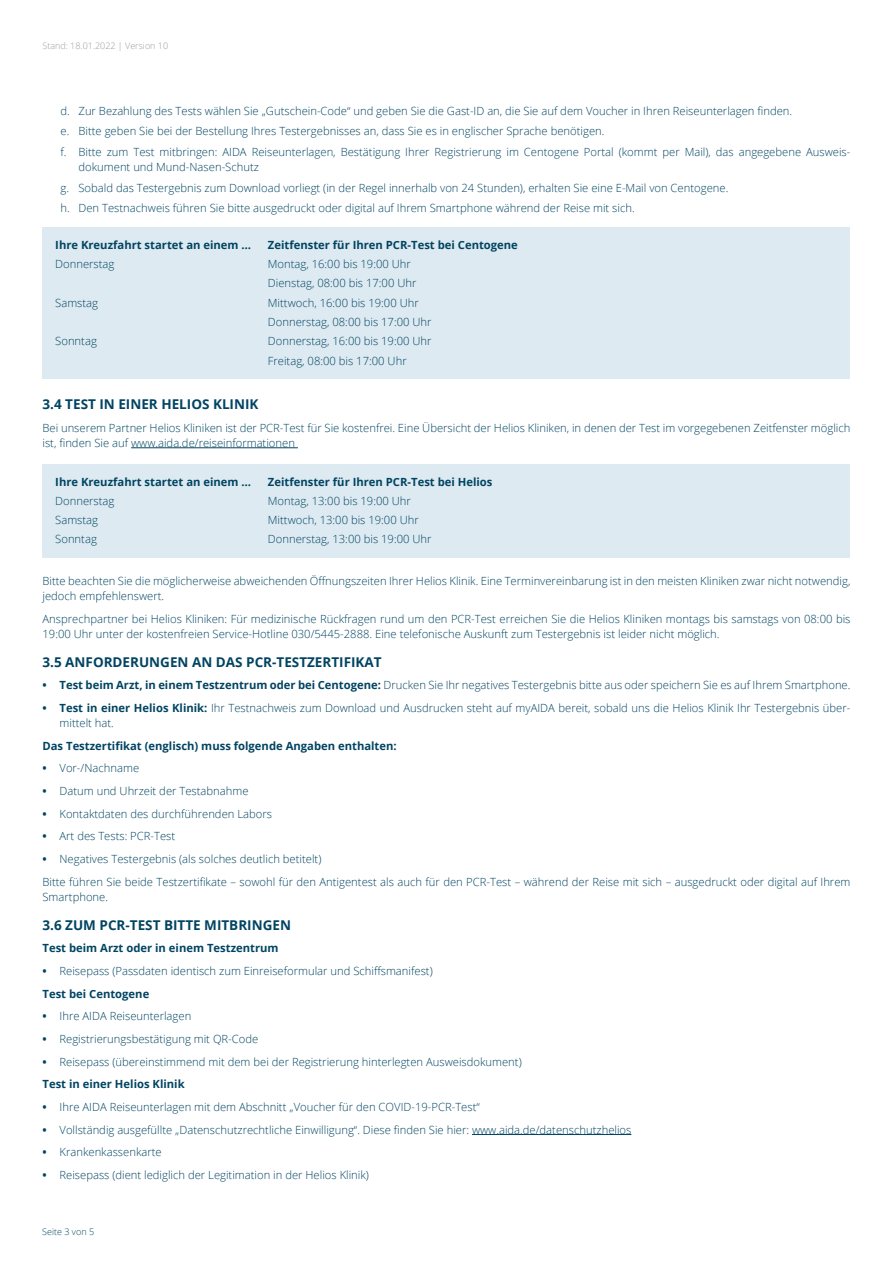
<style>
.page{position:relative;width:893px;height:1263px;background:#fff}
.page>*{position:absolute;margin:0;border:0;box-sizing:border-box;transform-origin:0 0}
.Subhead_OS_Bold_9_10{font:700 13.5px "Open Sans";color:#004462}
.Copy_OS_Light_7_5_10{font:300 11.25px/15px "Open Sans";color:#004462}
.Copy_OS_Light_7_5_10-2{font:700 11.25px "Open Sans";color:#004462}
.t1{font:300 9px "Open Sans";color:#9c9d9d}
.t2{font:300 9px "Open Sans";color:#004462}
.s1{font-weight:700}
</style>
<div class="page">
<hr style="left:131px;top:447px;width:167px;height:1px;background:#004462">
<hr style="left:472px;top:1134px;width:159px;height:1px;background:#004462">
<div style="left:43px;top:228px;width:807px;height:151px;background:#deeaf1"></div>
<div style="left:43px;top:464px;width:807px;height:94px;background:#deeaf1"></div>
<p class="t1" style="left:43px;top:40px;width:127px">Stand: 18.01.2022 | Version 10</p>
<p class="Copy_OS_Light_7_5_10" style="left:61px;top:103px;width:733px">d. Zur Bezahlung des Tests wählen Sie „Gutschein-Code“ und geben Sie die Gast-ID an, die Sie auf dem Voucher in Ihren Reiseunterlagen finden.</p>
<p class="Copy_OS_Light_7_5_10" style="left:61px;top:124px;width:545px">e. Bitte geben Sie bei der Bestellung Ihres Testergebnisses an, dass Sie es in englischer Sprache benötigen.</p>
<p class="Copy_OS_Light_7_5_10" style="left:79px;top:144px;width:772px;text-indent:-18px">f. Bitte zum Test mitbringen: AIDA Reiseunterlagen, Bestätigung Ihrer Registrierung im Centogene Portal (kommt per Mail), das angegebene Ausweis&shy;dokument und Mund-Nasen-Schutz</p>
<p class="Copy_OS_Light_7_5_10" style="left:61px;top:180px;width:669px">g. Sobald das Testergebnis zum Download vorliegt (in der Regel innerhalb von 24 Stunden), erhalten Sie eine E-Mail von Centogene.</p>
<p class="Copy_OS_Light_7_5_10" style="left:61px;top:200px;width:576px">h. Den Testnachweis führen Sie bitte ausgedruckt oder digital auf Ihrem Smartphone während der Reise mit sich.</p>
<p class="Copy_OS_Light_7_5_10-2" style="left:55px;top:237px;width:197px">Ihre Kreuzfahrt startet an einem …</p>
<p class="Copy_OS_Light_7_5_10-2" style="left:268px;top:237px;width:252px">Zeitfenster für Ihren PCR-Test bei Centogene</p>
<p class="Copy_OS_Light_7_5_10" style="left:55px;top:256px;width:61px">Donnerstag</p>
<p class="Copy_OS_Light_7_5_10" style="left:268px;top:256px;width:144px">Montag, 16:00 bis 19:00 Uhr</p>
<p class="Copy_OS_Light_7_5_10" style="left:268px;top:276px;width:150px">Dienstag, 08:00 bis 17:00 Uhr</p>
<p class="Copy_OS_Light_7_5_10" style="left:55px;top:295px;width:44px">Samstag</p>
<p class="Copy_OS_Light_7_5_10" style="left:268px;top:295px;width:152px">Mittwoch, 16:00 bis 19:00 Uhr</p>
<p class="Copy_OS_Light_7_5_10" style="left:268px;top:314px;width:165px">Donnerstag, 08:00 bis 17:00 Uhr</p>
<p class="Copy_OS_Light_7_5_10" style="left:55px;top:333px;width:43px">Sonntag</p>
<p class="Copy_OS_Light_7_5_10" style="left:268px;top:333px;width:165px">Donnerstag, 16:00 bis 19:00 Uhr</p>
<p class="Copy_OS_Light_7_5_10" style="left:268px;top:353px;width:140px">Freitag, 08:00 bis 17:00 Uhr</p>
<p class="Subhead_OS_Bold_9_10" style="left:43px;top:395px;width:218px">3.4 TEST IN EINER HELIOS KLINIK</p>
<p class="Copy_OS_Light_7_5_10" style="left:43px;top:420px;width:809px">Bei unserem Partner Helios Kliniken ist der PCR-Test für Sie kostenfrei. Eine Übersicht der Helios Kliniken, in denen der Test im vorgegebenen Zeitfenster möglich ist, finden Sie auf www.aida.de/reiseinformationen</p>
<p class="Copy_OS_Light_7_5_10-2" style="left:55px;top:474px;width:197px">Ihre Kreuzfahrt startet an einem …</p>
<p class="Copy_OS_Light_7_5_10-2" style="left:268px;top:474px;width:226px">Zeitfenster für Ihren PCR-Test bei Helios</p>
<p class="Copy_OS_Light_7_5_10" style="left:55px;top:493px;width:61px">Donnerstag</p>
<p class="Copy_OS_Light_7_5_10" style="left:268px;top:493px;width:144px">Montag, 13:00 bis 19:00 Uhr</p>
<p class="Copy_OS_Light_7_5_10" style="left:55px;top:512px;width:44px">Samstag</p>
<p class="Copy_OS_Light_7_5_10" style="left:268px;top:512px;width:152px">Mittwoch, 13:00 bis 19:00 Uhr</p>
<p class="Copy_OS_Light_7_5_10" style="left:55px;top:532px;width:43px">Sonntag</p>
<p class="Copy_OS_Light_7_5_10" style="left:268px;top:532px;width:165px">Donnerstag, 13:00 bis 19:00 Uhr</p>
<p class="Copy_OS_Light_7_5_10" style="left:43px;top:573px;width:809px">Bitte beachten Sie die möglicherweise abweichenden Öffnungszeiten Ihrer Helios Klinik. Eine Terminvereinbarung ist in den meisten Kliniken zwar nicht notwendig, jedoch empfehlenswert.</p>
<p class="Copy_OS_Light_7_5_10" style="left:43px;top:611px;width:809px">Ansprechpartner bei Helios Kliniken: Für medizinische Rückfragen rund um den PCR-Test erreichen Sie die Helios Kliniken montags bis samstags von 08:00 bis<br>19:00 Uhr unter der kostenfreien Service-Hotline 030/5445-2888. Eine telefonische Auskunft zum Testergebnis ist leider nicht möglich.</p>
<p class="Subhead_OS_Bold_9_10" style="left:43px;top:652px;width:341px">3.5 ANFORDERUNGEN AN DAS PCR-TESTZERTIFIKAT</p>
<p class="Copy_OS_Light_7_5_10" style="left:43px;top:678px;width:809px"><span class="s1">• Test beim Arzt, in einem Testzentrum oder bei Centogene:</span> Drucken Sie Ihr negatives Testergebnis bitte aus oder speichern Sie es auf Ihrem Smartphone.</p>
<p class="Copy_OS_Light_7_5_10" style="left:60px;top:700px;width:792px;text-indent:-17px"><span class="s1">• Test in einer Helios Klinik:</span> Ihr Testnachweis zum Download und Ausdrucken steht auf myAIDA bereit, sobald uns die Helios Klinik Ihr Testergebnis über&shy;mittelt hat.</p>
<p class="Copy_OS_Light_7_5_10-2" style="left:43px;top:738px;width:356px">Das Testzertifikat (englisch) muss folgende Angaben enthalten:</p>
<p class="Copy_OS_Light_7_5_10" style="left:43px;top:760px;width:98px"><span class="s1">•</span> Vor-/Nachname</p>
<p class="Copy_OS_Light_7_5_10" style="left:43px;top:783px;width:208px"><span class="s1">•</span> Datum und Uhrzeit der Testabnahme</p>
<p class="Copy_OS_Light_7_5_10" style="left:43px;top:806px;width:231px"><span class="s1">•</span> Kontaktdaten des durchführenden Labors</p>
<p class="Copy_OS_Light_7_5_10" style="left:43px;top:828px;width:134px"><span class="s1">•</span> Art des Tests: PCR-Test</p>
<p class="Copy_OS_Light_7_5_10" style="left:43px;top:851px;width:280px"><span class="s1">•</span> Negatives Testergebnis (als solches deutlich betitelt)</p>
<p class="Copy_OS_Light_7_5_10" style="left:43px;top:874px;width:809px">Bitte führen Sie beide Testzertifikate – sowohl für den Antigentest als auch für den PCR-Test – während der Reise mit sich – ausgedruckt oder digital auf Ihrem<br>Smartphone.</p>
<p class="Subhead_OS_Bold_9_10" style="left:43px;top:915px;width:250px">3.6 ZUM PCR-TEST BITTE MITBRINGEN</p>
<p class="Copy_OS_Light_7_5_10-2" style="left:43px;top:940px;width:238px">Test beim Arzt oder in einem Testzentrum</p>
<p class="Copy_OS_Light_7_5_10" style="left:43px;top:963px;width:392px"><span class="s1">•</span> Reisepass (Passdaten identisch zum Einreiseformular und Schiffsmanifest)</p>
<p class="Copy_OS_Light_7_5_10-2" style="left:43px;top:986px;width:108px">Test bei Centogene</p>
<p class="Copy_OS_Light_7_5_10" style="left:43px;top:1008px;width:150px"><span class="s1">•</span> Ihre AIDA Reiseunterlagen</p>
<p class="Copy_OS_Light_7_5_10" style="left:43px;top:1031px;width:217px"><span class="s1">•</span> Registrierungsbestätigung mit QR-Code</p>
<p class="Copy_OS_Light_7_5_10" style="left:43px;top:1054px;width:481px"><span class="s1">•</span> Reisepass (übereinstimmend mit dem bei der Registrierung hinterlegten Ausweisdokument)</p>
<p class="Copy_OS_Light_7_5_10-2" style="left:43px;top:1076px;width:144px">Test in einer Helios Klinik</p>
<p class="Copy_OS_Light_7_5_10" style="left:43px;top:1099px;width:439px"><span class="s1">•</span> Ihre AIDA Reiseunterlagen mit dem Abschnitt „Voucher für den COVID-19-PCR-Test“</p>
<p class="Copy_OS_Light_7_5_10" style="left:43px;top:1122px;width:590px"><span class="s1">•</span> Vollständig ausgefüllte „Datenschutzrechtliche Einwilligung“. Diese finden Sie hier: www.aida.de/datenschutzhelios</p>
<p class="Copy_OS_Light_7_5_10" style="left:43px;top:1144px;width:121px"><span class="s1">•</span> Krankenkassenkarte</p>
<p class="Copy_OS_Light_7_5_10" style="left:43px;top:1167px;width:328px"><span class="s1">•</span> Reisepass (dient lediglich der Legitimation in der Helios Klinik)</p>
<p class="t2" style="left:42px;top:1226px;width:53px">Seite 3 von 5</p>
</div>
